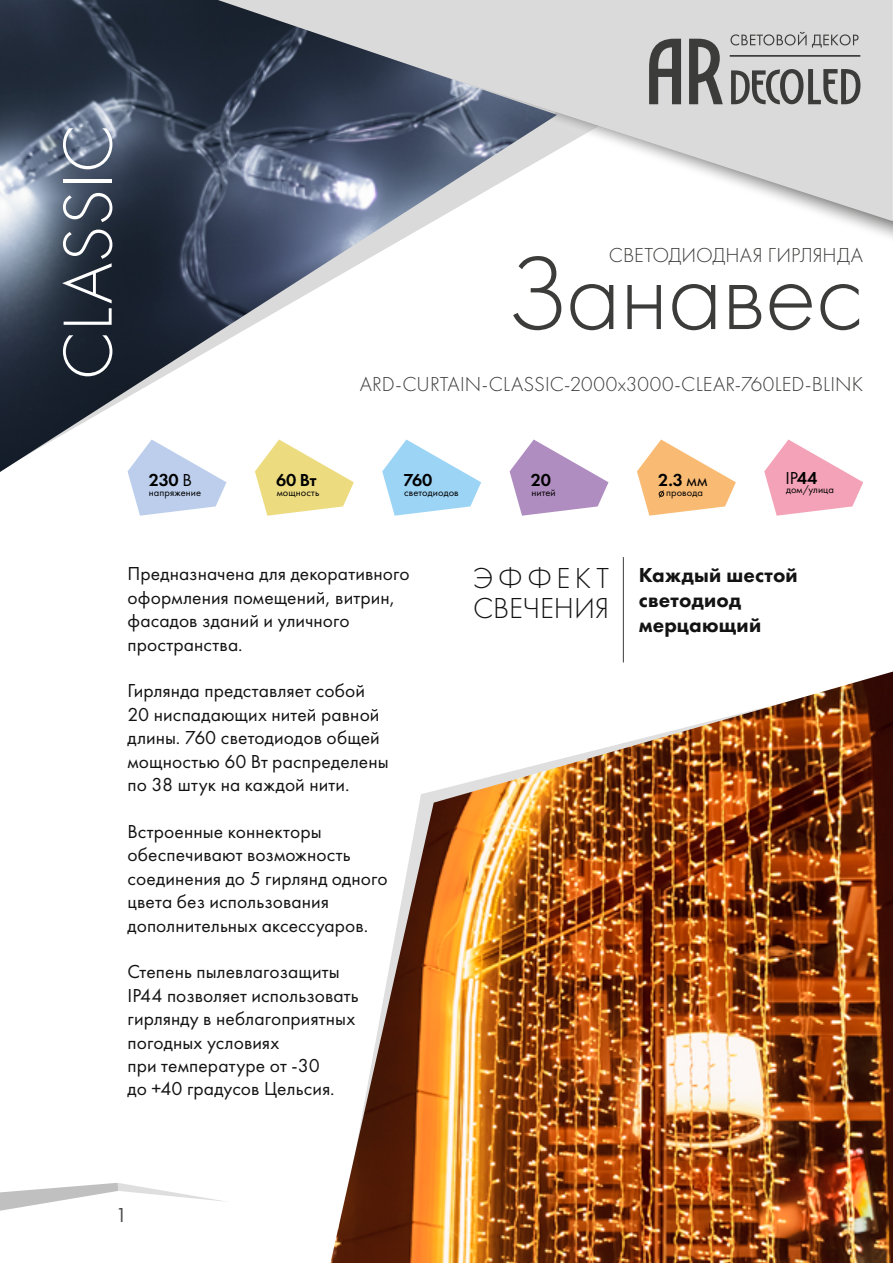
<style>
.page{position:relative;width:893px;height:1263px;background:#fff}
.page>*{position:absolute;margin:0;border:0;box-sizing:border-box;transform-origin:0 0}
.t1{font:300 108px "Futura PT";letter-spacing:-.015em;color:#3c3c3b}
.t2{font:300 72px "Futura PT";color:#fff}
.t3{font:300 30px/29.5px "Futura PT";color:#131313}
.t4{font:300 21px "Futura PT";letter-spacing:.005em;color:#3c3c3b}
.t5{font:800 21px/25.2px "Futura PT";letter-spacing:.01em;color:#131313}
.t6{font:21px "Futura PT";color:#4b4b4b}
.t7{font:19.5px/23.4px "Futura PT";letter-spacing:.005em;color:#131313}
.t8{font:600 18px "Futura PT";letter-spacing:-.02em;color:#000}
.t9{font:18px "Futura PT";color:#000}
.t10{font:10.5px "Futura PT";letter-spacing:.01em;color:#000}
.s1{font-weight:400}
.s2{font-weight:600}
</style>
<div class="page">
<svg style="left:557px;top:0;width:336px;height:221px;fill:#dadada"></svg>
<svg style="left:0;top:1183px;width:225px;height:28px"></svg>
<svg style="left:649px;top:32px;width:211px;height:72px;background:#a3a3a2"></svg>
<img style="left:0;top:0;width:557px;height:472px">
<img style="left:330px;top:671px;width:563px;height:592px">
<svg style="left:128px;top:439px;width:98px;height:77px"></svg>
<svg style="left:255px;top:439px;width:99px;height:77px"></svg>
<svg style="left:382px;top:439px;width:99px;height:77px"></svg>
<svg style="left:764px;top:439px;width:99px;height:77px"></svg>
<svg style="left:510px;top:439px;width:98px;height:77px"></svg>
<svg style="left:637px;top:439px;width:99px;height:77px"></svg>
<hr style="left:623px;top:557px;width:1px;height:105px;background:#3c3c3b">
<h2 class="t2" style="left:47px;top:380px;width:257px;rotate:-90deg">CLASSIC</h2>
<p class="t4" style="left:609px;top:243px;width:256px">СВЕТОДИОДНАЯ ГИРЛЯНДА</p>
<h1 class="t1" style="left:507px;top:232px;width:357px">Занавес</h1>
<p class="t4" style="left:360px;top:372px;width:505px">ARD-CURTAIN-CLASSIC-2000x3000-CLEAR-760LED-BLINK</p>
<p class="t8" style="left:149px;top:468px;width:44px">230 <span class="s1">В</span></p>
<p class="t10" style="left:149px;top:486px;width:54px">напряжение</p>
<p class="t8" style="left:276px;top:468px;width:42px">60 Вт</p>
<p class="t10" style="left:277px;top:486px;width:44px">мощность</p>
<p class="t8" style="left:403px;top:468px;width:30px">760</p>
<p class="t10" style="left:404px;top:486px;width:56px">светодиодов</p>
<p class="t8" style="left:531px;top:468px;width:22px">20</p>
<p class="t10" style="left:531px;top:486px;width:26px">нитей</p>
<p class="t8" style="left:658px;top:468px;width:51px">2.3 <span class="s1">мм</span></p>
<p class="t10" style="left:666px;top:486px;width:38px">провода</p>
<p class="t9" style="left:785px;top:467px;width:33px">IP<span class="s2">44</span></p>
<p class="t10" style="left:786px;top:483px;width:49px">дом/улица</p>
<p class="t7" style="left:128px;top:562px;width:284px">Предназначена для декоративного оформления помещений, витрин, фасадов зданий и уличного пространства.</p>
<p class="t7" style="left:128px;top:679px;width:263px">Гирлянда представляет собой<br>20 ниспадающих нитей равной длины. 760 светодиодов общей мощностью 60 Вт распределены по 38 штук на каждой нити.</p>
<p class="t7" style="left:128px;top:819px;width:262px">Встроенные коннекторы обеспечивают возможность соединения до 5 гирлянд одного цвета без использования дополнительных аксессуаров.</p>
<p class="t7" style="left:128px;top:960px;width:233px">Степень пылевлагозащиты<br>IP44 позволяет использовать гирлянду в неблагоприятных погодных условиях<br>при температуре от -30<br>до +40 градусов Цельсия.</p>
<h3 class="t3" style="left:473px;top:564px;width:138px">ЭФФЕКТ<br>СВЕЧЕНИЯ</h3>
<p class="t5" style="left:639px;top:562px;width:161px">Каждый шестой светодиод мерцающий</p>
<p class="t6" style="left:116px;top:1202px;width:13px">1</p>
</div>
